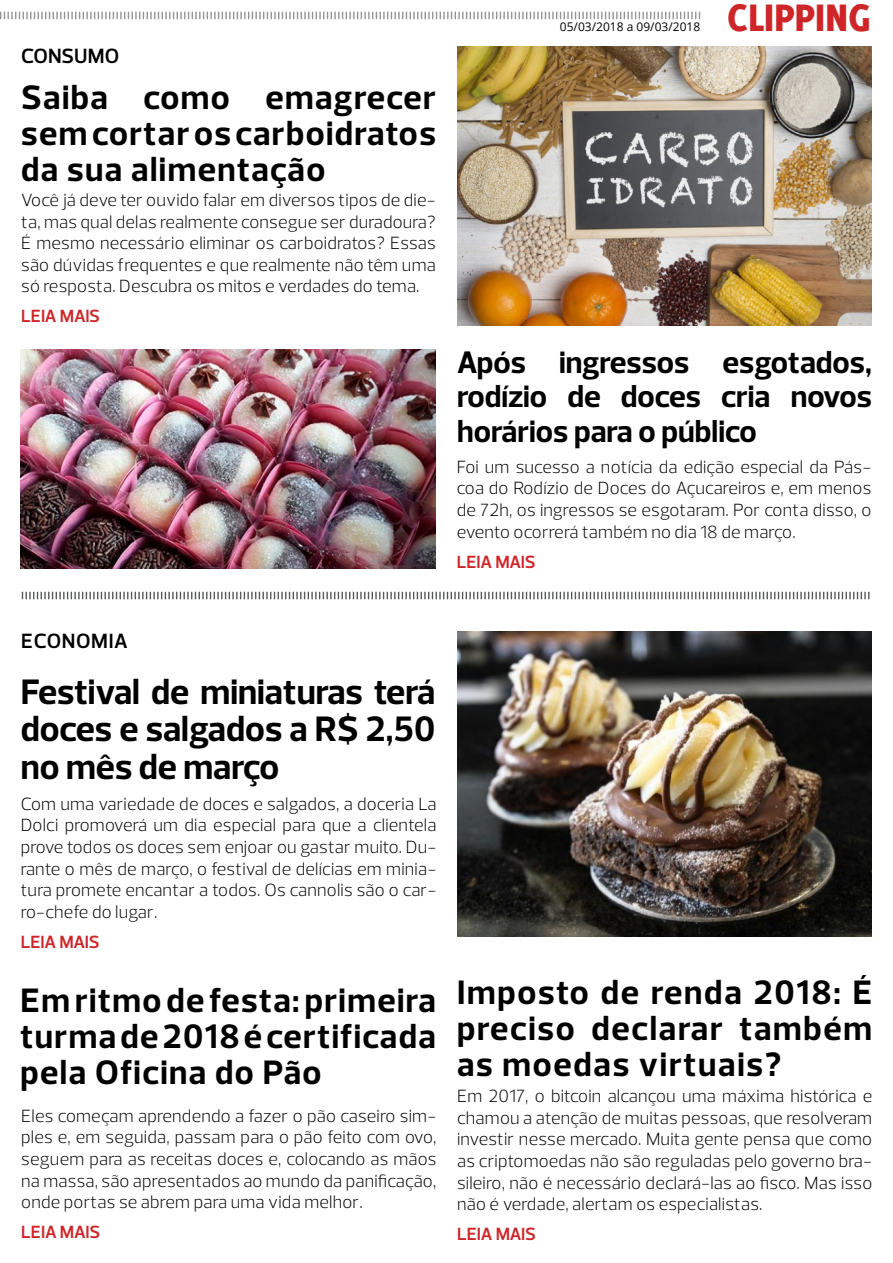
<style>
.page{position:relative;width:893px;height:1263px;background:#fff}
.page>*{position:absolute;margin:0;border:0;box-sizing:border-box;transform-origin:0 0}
.t1{font:800 42px "Delicious";color:#ce2528}
.t2{font:700 36px/37.5px "Prelo";color:#000;text-align:justify}
.t3{font:700 34.5px/36px "Prelo";letter-spacing:.04em;color:#000;text-align:justify}
.t4{font:700 31.5px/34.5px "Prelo";color:#000;text-align:justify}
.t5{font:600 21px "Prelo";letter-spacing:.03em;color:#000}
.t6{font:600 21px "Prelo";letter-spacing:.01em;color:#000}
.t7{font:300 18px/21.6px "Prelo";letter-spacing:.01em;color:#000;text-align:justify}
.t8{font:600 18px "Prelo";letter-spacing:-.015em;color:#ce2528}
.t9{font:12px "Open Sans";color:#000}
</style>
<div class="page">
<svg style="left:0;top:12px;width:700px;height:8px"></svg>
<svg style="left:21px;top:591px;width:849px;height:9px"></svg>
<img style="left:457px;top:632px;width:414px;height:305px">
<img style="left:457px;top:46px;width:415px;height:279px">
<img style="left:21px;top:349px;width:414px;height:219px">
<p class="t6" style="left:21px;top:43px;width:99px">CONSUMO</p>
<h3 class="t3" style="left:21px;top:79px;width:416px">Saiba como emagrecer sem cortar os carboidratos da sua alimentação</h3>
<p class="t7" style="left:21px;top:189px;width:416px">Você já deve ter ouvido falar em diversos tipos de die&shy;ta, mas qual delas realmente consegue ser duradoura?<br>É mesmo necessário eliminar os carboidratos? Essas são dúvidas frequentes e que realmente não têm uma só resposta. Descubra os mitos e verdades do tema.</p>
<p class="t8" style="left:21px;top:305px;width:80px">LEIA MAIS</p>
<p class="t9" style="left:560px;top:18px;width:142px">05/03/2018 a 09/03/2018</p>
<h1 class="t1" style="left:727px;top:-7px;width:145px">CLIPPING</h1>
<h3 class="t4" style="left:457px;top:345px;width:416px">Após ingressos esgotados, rodízio de doces cria novos horários para o público</h3>
<p class="t7" style="left:457px;top:456px;width:416px">Foi um sucesso a notícia da edição especial da Pás&shy;coa do Rodízio de Doces do Açucareiros e, em menos de 72h, os ingressos se esgotaram. Por conta disso, o evento ocorrerá também no dia 18 de março.</p>
<p class="t8" style="left:457px;top:550px;width:80px">LEIA MAIS</p>
<p class="t5" style="left:21px;top:628px;width:108px">ECONOMIA</p>
<h2 class="t2" style="left:21px;top:673px;width:416px">Festival de miniaturas terá doces e salgados a R$ 2,50 no mês de março</h2>
<p class="t7" style="left:21px;top:793px;width:417px">Com uma variedade de doces e salgados, a doceria La Dolci promoverá um dia especial para que a clientela prove todos os doces sem enjoar ou gastar muito. Du&shy;rante o mês de março, o festival de delícias em minia&shy;tura promete encantar a todos. Os cannolis são o car&shy;ro-chefe do lugar.</p>
<p class="t8" style="left:21px;top:931px;width:80px">LEIA MAIS</p>
<h3 class="t3" style="left:21px;top:983px;width:417px">Em ritmo de festa: primeira turma de 2018 é certificada pela Oficina do Pão</h3>
<p class="t7" style="left:21px;top:1105px;width:417px">Eles começam aprendendo a fazer o pão caseiro sim&shy;ples e, em seguida, passam para o pão feito com ovo, seguem para as receitas doces e, colocando as mãos na massa, são apresentados ao mundo da panificação, onde portas se abrem para uma vida melhor.</p>
<p class="t8" style="left:21px;top:1221px;width:80px">LEIA MAIS</p>
<h3 class="t3" style="left:457px;top:974px;width:417px">Imposto de renda 2018: É preciso declarar também as moedas virtuais?</h3>
<p class="t7" style="left:457px;top:1085px;width:417px">Em 2017, o bitcoin alcançou uma máxima histórica e chamou a atenção de muitas pessoas, que resolveram investir nesse mercado. Muita gente pensa que como as criptomoedas não são reguladas pelo governo bra&shy;sileiro, não é necessário declará-las ao fisco. Mas isso não é verdade, alertam os especialistas.</p>
<p class="t8" style="left:457px;top:1223px;width:80px">LEIA MAIS</p>
</div>
